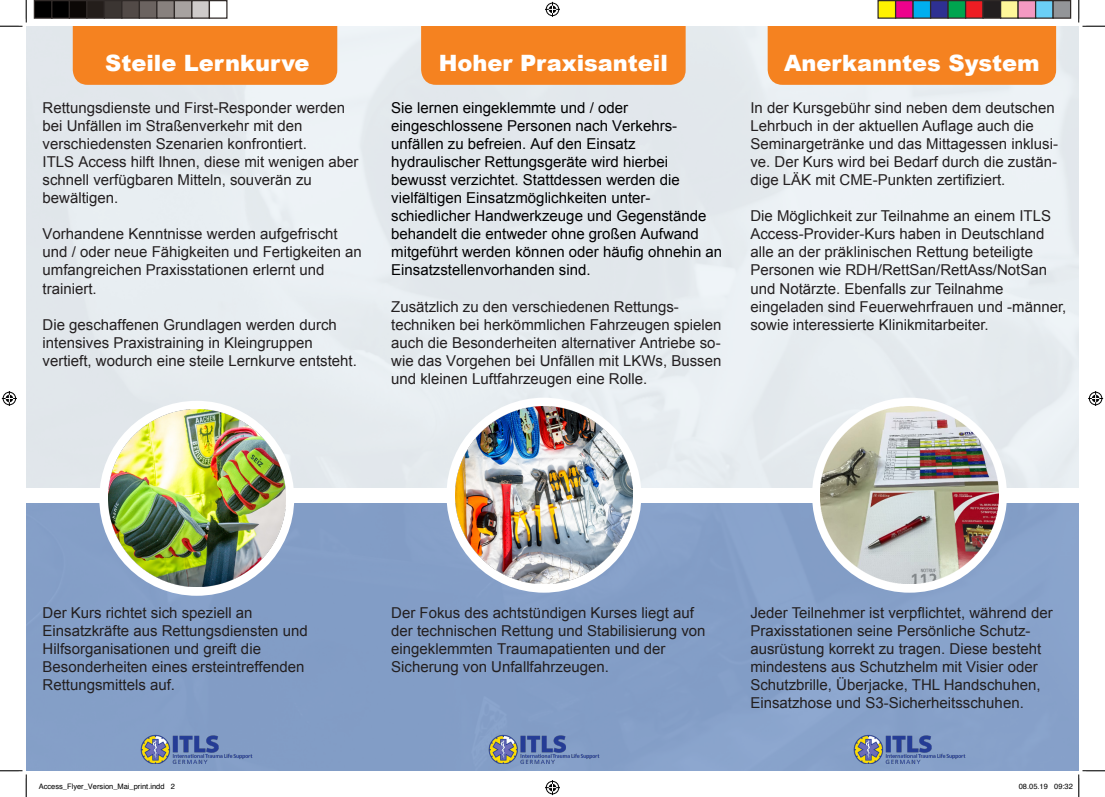
<style>
.page{position:relative;width:1105px;height:797px;background:#fff}
.page>*{position:absolute;margin:0;border:0;box-sizing:border-box;transform-origin:0 0}
.t1{font:900 22.5px "Arial";color:#fff}
.t2{font:15px/18px "Arial";color:#231f20}
.t3{font:15px/18px "Arial";color:#000001}
.t4{font:7.5px "Helvetica";color:#000}
</style>
<div class="page">
<div style="left:26px;top:26px;width:1053px;height:462px;background:#e7ecf0"></div>
<div style="left:73px;top:26px;width:264px;height:59px;background:#f58220"></div>
<div style="left:26px;top:501px;width:1053px;height:269px;background:#849fc7"></div>
<div style="left:421px;top:26px;width:265px;height:59px;background:#f58220"></div>
<div style="left:768px;top:26px;width:288px;height:59px;background:#f58220"></div>
<div style="left:26px;top:488px;width:1053px;height:14px;background:#fff"></div>
<img style="left:488px;top:735px;width:112px;height:28px">
<img style="left:141px;top:734px;width:112px;height:29px">
<div style="left:99px;top:401px;width:195px;height:194px;background:#fff;border-radius:50%"></div>
<img style="left:108px;top:409px;width:177px;height:178px">
<div style="left:446px;top:397px;width:195px;height:195px;background:#fff;border-radius:50%"></div>
<img style="left:455px;top:406px;width:177px;height:177px">
<div style="left:812px;top:397px;width:195px;height:195px;background:#fff;border-radius:50%"></div>
<img style="left:821px;top:406px;width:177px;height:178px">
<img style="left:854px;top:735px;width:111px;height:28px">
<svg style="left:0;top:0;width:27px;height:27px"></svg>
<svg style="left:0;top:770px;width:27px;height:27px"></svg>
<svg style="left:1078px;top:0;width:27px;height:27px"></svg>
<svg style="left:545px;top:2px;width:15px;height:15px"></svg>
<svg style="left:545px;top:780px;width:15px;height:15px"></svg>
<svg style="left:2px;top:391px;width:15px;height:15px"></svg>
<svg style="left:1088px;top:391px;width:15px;height:15px"></svg>
<div style="left:34px;top:1px;width:18px;height:17px;background:#000"></div>
<div style="left:34px;top:0;width:18px;height:19px;border:1px solid #302a28"></div>
<div style="left:52px;top:1px;width:17px;height:17px;background:#000"></div>
<div style="left:51px;top:0;width:19px;height:19px;border:1px solid #302a28"></div>
<div style="left:69px;top:1px;width:18px;height:17px;background:#0c0806"></div>
<div style="left:69px;top:0;width:19px;height:19px;border:1px solid #302a28"></div>
<div style="left:87px;top:1px;width:17px;height:17px;background:#241e1b"></div>
<div style="left:86px;top:0;width:19px;height:19px;border:1px solid #302a28"></div>
<div style="left:104px;top:1px;width:18px;height:17px;background:#3b3532"></div>
<div style="left:104px;top:0;width:18px;height:19px;border:1px solid #302a28"></div>
<div style="left:122px;top:1px;width:17px;height:17px;background:#524a47"></div>
<div style="left:121px;top:0;width:19px;height:19px;border:1px solid #302a28"></div>
<div style="left:139px;top:1px;width:18px;height:17px;background:#6b6360"></div>
<div style="left:139px;top:0;width:19px;height:19px;border:1px solid #302a28"></div>
<div style="left:157px;top:1px;width:17px;height:17px;background:#88817e"></div>
<div style="left:156px;top:0;width:19px;height:19px;border:1px solid #302a28"></div>
<div style="left:174px;top:1px;width:18px;height:17px;background:#a7a2a0"></div>
<div style="left:174px;top:0;width:18px;height:19px;border:1px solid #302a28"></div>
<div style="left:192px;top:1px;width:17px;height:17px;background:#cfcbca"></div>
<div style="left:191px;top:0;width:19px;height:19px;border:1px solid #302a28"></div>
<div style="left:209px;top:0;width:19px;height:19px;border:1px solid #302a28"></div>
<div style="left:878px;top:1px;width:17px;height:17px;background:#fff101"></div>
<div style="left:877px;top:0;width:19px;height:19px;border:1px solid #302a28"></div>
<div style="left:895px;top:1px;width:18px;height:17px;background:#ed028c"></div>
<div style="left:895px;top:0;width:19px;height:19px;border:1px solid #302a28"></div>
<div style="left:913px;top:1px;width:17px;height:17px;background:#00aeef"></div>
<div style="left:912px;top:0;width:19px;height:19px;border:1px solid #302a28"></div>
<div style="left:930px;top:1px;width:18px;height:17px;background:#2e3092"></div>
<div style="left:930px;top:0;width:19px;height:19px;border:1px solid #302a28"></div>
<div style="left:948px;top:1px;width:17px;height:17px;background:#00a54f"></div>
<div style="left:947px;top:0;width:19px;height:19px;border:1px solid #302a28"></div>
<div style="left:965px;top:1px;width:18px;height:17px;background:#ee1d23"></div>
<div style="left:965px;top:0;width:19px;height:19px;border:1px solid #302a28"></div>
<div style="left:983px;top:1px;width:17px;height:17px;background:#231f20"></div>
<div style="left:982px;top:0;width:19px;height:19px;border:1px solid #302a28"></div>
<div style="left:1000px;top:1px;width:18px;height:17px;background:#fff79a"></div>
<div style="left:1000px;top:0;width:19px;height:19px;border:1px solid #302a28"></div>
<div style="left:1018px;top:1px;width:17px;height:17px;background:#f499c2"></div>
<div style="left:1017px;top:0;width:19px;height:19px;border:1px solid #302a28"></div>
<div style="left:1035px;top:1px;width:18px;height:17px;background:#6bcff6"></div>
<div style="left:1035px;top:0;width:19px;height:19px;border:1px solid #302a28"></div>
<div style="left:1053px;top:1px;width:17px;height:17px;background:#939598"></div>
<div style="left:1052px;top:0;width:19px;height:19px;border:1px solid #302a28"></div>
<svg style="left:1054px;top:770px;width:51px;height:27px"></svg>
<p class="t1" style="left:105px;top:47px;width:206px">Steile Lernkurve</p>
<p class="t1" style="left:439px;top:47px;width:231px">Hoher Praxisanteil</p>
<p class="t1" style="left:784px;top:47px;width:257px">Anerkanntes System</p>
<p class="t2" style="left:43px;top:99px;width:304px">Rettungsdienste und First-Responder werden</p>
<p class="t2" style="left:43px;top:117px;width:262px">bei Unfällen im Straßenverkehr mit den</p>
<p class="t2" style="left:43px;top:135px;width:266px">verschiedensten Szenarien konfrontiert.</p>
<p class="t2" style="left:43px;top:153px;width:317px">ITLS Access hilft Ihnen, diese mit wenigen aber</p>
<p class="t2" style="left:43px;top:171px;width:271px">schnell verfügbaren Mitteln, souverän zu</p>
<p class="t2" style="left:43px;top:189px;width:77px">bewältigen.</p>
<p class="t2" style="left:43px;top:225px;width:297px">Vorhandene Kenntnisse werden aufgefrischt</p>
<p class="t2" style="left:43px;top:243px;width:321px">und / oder neue Fähigkeiten und Fertigkeiten an</p>
<p class="t2" style="left:43px;top:261px;width:283px">umfangreichen Praxisstationen erlernt und</p>
<p class="t2" style="left:43px;top:279px;width:56px">trainiert.</p>
<p class="t2" style="left:43px;top:315px;width:296px">Die geschaffenen Grundlagen werden durch</p>
<p class="t2" style="left:43px;top:333px;width:272px">intensives Praxistraining in Kleingruppen</p>
<p class="t2" style="left:43px;top:351px;width:316px">vertieft, wodurch eine steile Lernkurve entsteht.</p>
<p class="t3" style="left:391px;top:99px;width:238px">Sie lernen eingeklemmte und / oder</p>
<p class="t3" style="left:391px;top:117px;width:287px">eingeschlossene Personen nach Verkehrs-</p>
<p class="t3" style="left:391px;top:135px;width:246px">unfällen zu befreien. Auf den Einsatz</p>
<p class="t3" style="left:391px;top:153px;width:278px">hydraulischer Rettungsgeräte wird hierbei</p>
<p class="t3" style="left:391px;top:171px;width:290px">bewusst verzichtet. Stattdessen werden die</p>
<p class="t3" style="left:391px;top:189px;width:261px">vielfältigen Einsatzmöglichkeiten unter-</p>
<p class="t3" style="left:391px;top:207px;width:333px">schiedlicher Handwerkzeuge und Gegenstände behandelt die entweder ohne großen Aufwand mitgeführt werden können oder häufig ohnehin an Einsatzstellenvorhanden sind.</p>
<p class="t2" style="left:391px;top:297px;width:289px">Zusätzlich zu den verschiedenen Rettungs-</p>
<p class="t2" style="left:391px;top:315px;width:332px;text-align:justify">techniken bei herkömmlichen Fahrzeugen spielen auch die Besonderheiten alternativer Antriebe so&shy;wie das Vorgehen bei Unfällen mit LKWs, Bussen und kleinen Luftfahrzeugen eine Rolle.</p>
<p class="t2" style="left:750px;top:99px;width:306px">In der Kursgebühr sind neben dem deutschen</p>
<p class="t2" style="left:750px;top:117px;width:285px">Lehrbuch in der aktuellen Auflage auch die</p>
<p class="t2" style="left:750px;top:135px;width:309px;text-align:justify">Seminargetränke und das Mittagessen inklusi&shy;ve. Der Kurs wird bei Bedarf durch die zustän&shy;dige LÄK mit CME-Punkten zertifiziert.</p>
<p class="t2" style="left:750px;top:207px;width:302px">Die Möglichkeit zur Teilnahme an einem ITLS</p>
<p class="t2" style="left:750px;top:225px;width:296px">Access-Provider-Kurs haben in Deutschland alle an der präklinischen Rettung beteiligte</p>
<p class="t2" style="left:750px;top:261px;width:298px">Personen wie RDH/RettSan/RettAss/NotSan und Notärzte. Ebenfalls zur Teilnahme</p>
<p class="t2" style="left:750px;top:297px;width:318px">eingeladen sind Feuerwehrfrauen und -männer, sowie interessierte Klinikmitarbeiter.</p>
<p class="t2" style="left:43px;top:603px;width:212px">Der Kurs richtet sich speziell an</p>
<p class="t2" style="left:43px;top:621px;width:267px">Einsatzkräfte aus Rettungsdiensten und</p>
<p class="t2" style="left:43px;top:639px;width:220px">Hilfsorganisationen und greift die</p>
<p class="t2" style="left:43px;top:657px;width:263px">Besonderheiten eines ersteintreffenden</p>
<p class="t2" style="left:43px;top:675px;width:134px">Rettungsmittels auf.</p>
<p class="t2" style="left:391px;top:603px;width:304px">Der Fokus des achtstündigen Kurses liegt auf</p>
<p class="t2" style="left:391px;top:621px;width:316px">der technischen Rettung und Stabilisierung von</p>
<p class="t2" style="left:391px;top:639px;width:276px">eingeklemmten Traumapatienten und der</p>
<p class="t2" style="left:391px;top:657px;width:219px">Sicherung von Unfallfahrzeugen.</p>
<p class="t2" style="left:750px;top:603px;width:304px">Jeder Teilnehmer ist verpflichtet, während der</p>
<p class="t2" style="left:750px;top:621px;width:282px">Praxisstationen seine Persönliche Schutz-</p>
<p class="t2" style="left:750px;top:639px;width:292px">ausrüstung korrekt zu tragen. Diese besteht</p>
<p class="t2" style="left:750px;top:657px;width:292px">mindestens aus Schutzhelm mit Visier oder<br>Schutzbrille, Überjacke, THL Handschuhen,</p>
<p class="t2" style="left:750px;top:693px;width:275px">Einsatzhose und S3-Sicherheitsschuhen.</p>
<p class="t4" style="left:39px;top:781px;width:138px">Access_Flyer_Version_Mai_print.indd 2</p>
<p class="t4" style="left:1019px;top:781px;width:56px">08.05.19 09:32</p>
</div>
